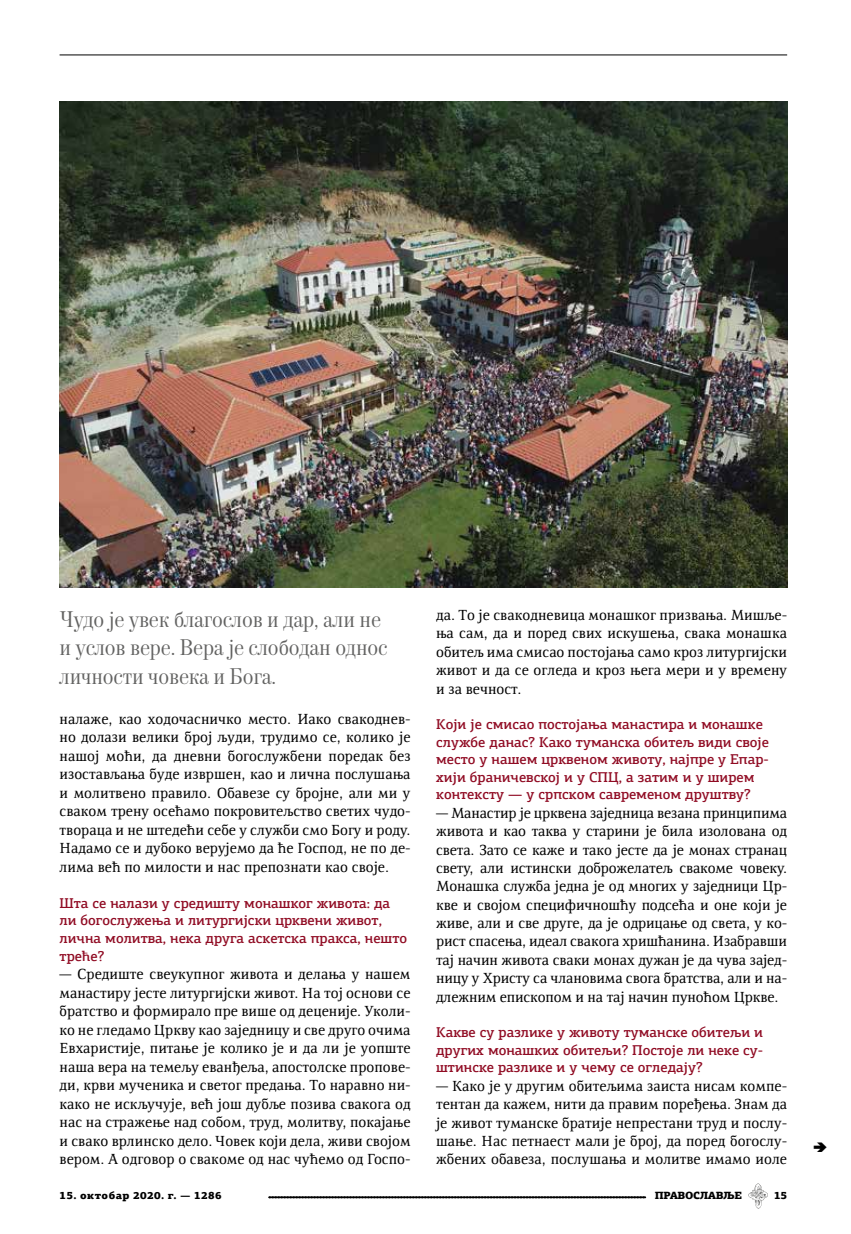
<style>
.page{position:relative;width:851px;height:1234px;background:#fff}
.page>*{position:absolute;margin:0;border:0;box-sizing:border-box;transform-origin:0 0}
.t1{font:21px/28.5px "Neoplanta BG";letter-spacing:-.01em;color:#626261}
.t2{font:15px/18.5px "Resavska BG";color:#000;text-align:justify}
.t3{font:500 14.25px/17.4px "PF Agora Slab Pro";color:#900b23}
.t4{font:900 10.5px "PF Agora Slab Pro";letter-spacing:.025em;color:#000}
.t5{font:900 10.5px "PF Agora Slab Pro";letter-spacing:-.035em;color:#000}
</style>
<div class="page">
<svg style="left:268px;top:1196px;width:377px;height:1px"></svg>
<svg style="left:748px;top:1183px;width:19px;height:25px"></svg>
<hr style="left:60px;top:55px;width:727px;height:1px;background:#000">
<img style="left:60px;top:101px;width:727px;height:486px">
<h1 class="t1" style="left:60px;top:604px;width:329px">Чудо је увек благослов и дар, али не и услов вере. Вера је слободан однос личности човека и Бога.</h1>
<p class="t2" style="left:60px;top:709px;width:352px">налаже, као ходочасничко место. Иако свакоднев&shy;но долази велики број људи, трудимо се, колико је нашој моћи, да дневни богослужбени поредак без изостављања буде извршен, као и лична послушања и молитвено правило. Обавезе су бројне, али ми у сваком трену осећамо покровитељство светих чудо&shy;твораца и не штедећи себе у служби смо Богу и роду.<br>Надамо се и дубоко верујемо да ће Господ, не по де&shy;лима већ по милости и нас препознати као своје.</p>
<p class="t3" style="left:60px;top:893px;width:349px">Шта се налази у средишту монашког живота: да ли богослужења и литургијски црквени живот, лична молитва, нека друга аскетска пракса, нешто треће?</p>
<p class="t2" style="left:60px;top:964px;width:352px">— Средиште свеукупног живота и делања у нашем манастиру јесте литургијски живот. На тој основи се братство и формирало пре више од деценије. Уколи&shy;ко не гледамо Цркву као заједницу и све друго очима Евхаристије, питање је колико је и да ли је уопште наша вера на темељу еванђеља, апостолске пропове&shy;ди, крви мученика и светог предања. То наравно ни&shy;како не искључује, већ још дубље позива свакога од нас на стражење над собом, труд, молитву, покајање и свако врлинско дело. Човек који дела, живи својом вером. А одговор о свакоме од нас чућемо од Госпо-</p>
<p class="t2" style="left:436px;top:605px;width:352px">да. То је свакодневица монашког призвања. Мишље&shy;ња сам, да и поред свих искушења, свака монашка обитељ има смисао постојања само кроз литургијски живот и да се огледа и кроз њега мери и у времену и за вечност.</p>
<p class="t3" style="left:436px;top:715px;width:334px">Који је смисао постојања манастира и монашке службе данас? Како туманска обитељ види своје место у нашем црквеном животу, најпре у Епар&shy;хији браничевској и у СПЦ, а затим и у ширем контексту — у српском савременом друштву?</p>
<p class="t2" style="left:436px;top:803px;width:352px">— Манастир је црквена заједница везана принципима живота и као таква у старини је била изолована од света. Зато се каже и тако јесте да је монах странац свету, али истински доброжелатељ свакоме човеку.<br>Монашка служба једна је од многих у заједници Цр&shy;кве и својом специфичношћу подсећа и оне који је живе, али и све друге, да је одрицање од света, у ко&shy;рист спасења, идеал свакога хришћанина. Изабравши тај начин живота сваки монах дужан је да чува зајед&shy;ницу у Христу са члановима свога братства, али и на&shy;длежним епископом и на тај начин пуноћом Цркве.</p>
<p class="t3" style="left:436px;top:1023px;width:328px;text-align:justify">Какве су разлике у животу туманске обитељи и других монашких обитељи? Постоје ли неке су&shy;штинске разлике и у чему се огледају?</p>
<p class="t2" style="left:436px;top:1076px;width:352px">— Како је у другим обитељима заиста нисам компе&shy;тентан да кажем, нити да правим поређења. Знам да је живот туманске братије непрестани труд и послу&shy;шање. Нас петнаест мали је број, да поред богослу&shy;жбених обавеза, послушања и молитве имамо иоле</p>
<p class="t4" style="left:60px;top:1188px;width:164px">15. октобар 2020. г. — 1286</p>
<p class="t5" style="left:654px;top:1188px;width:89px">ПРАВОСЛАВЉЕ</p>
<p class="t4" style="left:774px;top:1188px;width:14px">15</p>
</div>
